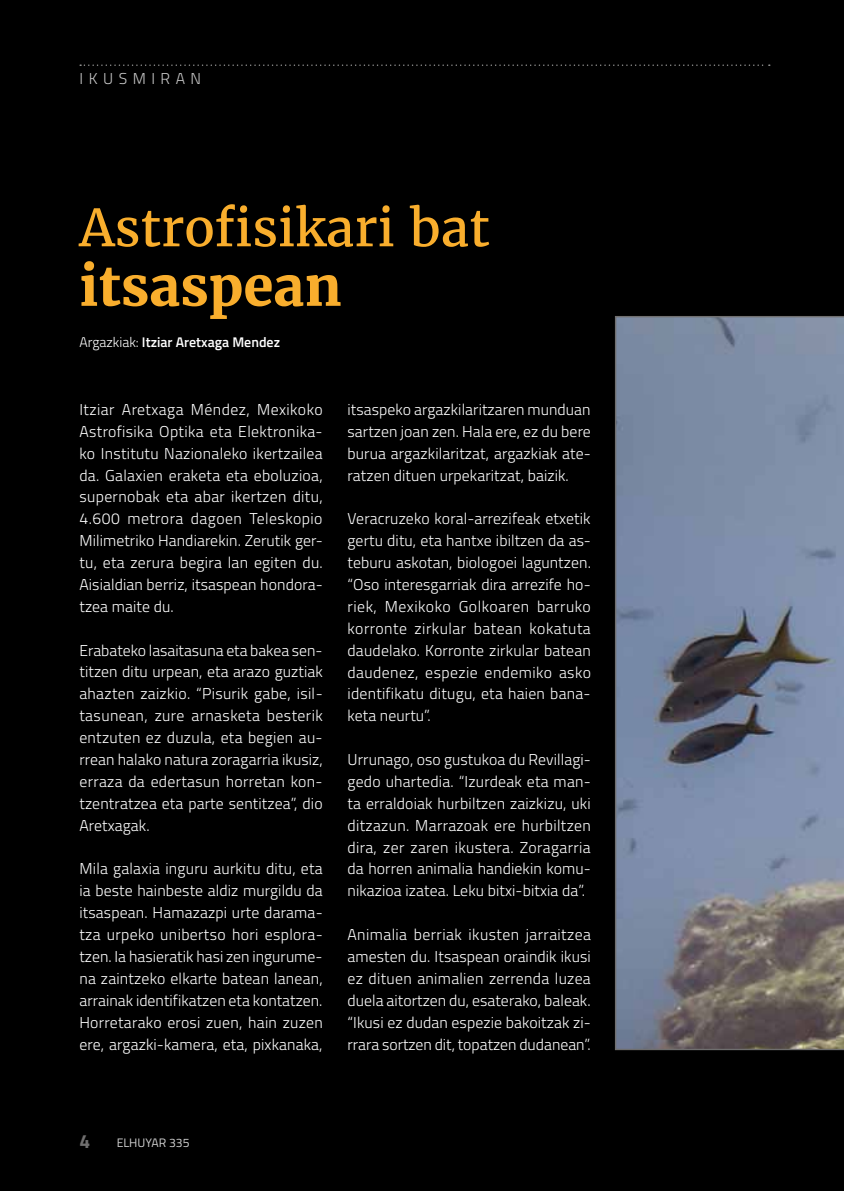
<style>
.page{position:relative;width:844px;height:1191px;background:#fff}
.page>*{position:absolute;margin:0;border:0;box-sizing:border-box;transform-origin:0 0}
.t1{font:700 54.25px "Merriweather";color:#f9ae2d}
.t2{font:50.75px "Merriweather";color:#f9ae2d}
.t3{font:700 19.25px "Titillium";color:#706f6f}
.t4{font:300 15.75px/21.9px "Titillium";letter-spacing:.005em;color:#fff;text-align:justify}
.t5{font:300 15.75px "Titillium";letter-spacing:.35em;color:#c6c6c6}
.t6{font:600 14px "Titillium";color:#fff}
.t7{font:12.25px "Titillium";color:#d0d0d0}
.s1{font-weight:300}
</style>
<div class="page">
<div style="left:0;top:0;width:843px;height:1191px;background:#000"></div>
<svg style="left:80px;top:64px;width:689px;height:2px"></svg>
<svg style="left:615px;top:316px;width:228px;height:734px;background:#778296"></svg>
<p class="t5" style="left:79px;top:67px;width:123px">IKUSMIRAN</p>
<h2 class="t2" style="left:79px;top:196px;width:412px">Astrofisikari bat</h2>
<h1 class="t1" style="left:79px;top:252px;width:264px">itsaspean</h1>
<p class="t6" style="left:79px;top:332px;width:202px"><span class="s1">Argazkiak:</span> Itziar Aretxaga Mendez</p>
<p class="t4" style="left:79px;top:397px;width:245px">Itziar Aretxaga Méndez, Mexikoko Astrofisika Optika eta Elektronika&shy;ko Institutu Nazionaleko ikertzailea da. Galaxien eraketa eta eboluzioa, supernobak eta abar ikertzen ditu, 4.600 metrora dagoen Teleskopio Milimetriko Handiarekin. Zerutik ger&shy;tu, eta zerura begira lan egiten du.<br>Aisialdian berriz, itsaspean hondora&shy;tzea maite du.</p>
<p class="t4" style="left:79px;top:638px;width:245px">Erabateko lasaitasuna eta bakea sen&shy;titzen ditu urpean, eta arazo guztiak ahazten zaizkio. “Pisurik gabe, isil&shy;tasunean, zure arnasketa besterik entzuten ez duzula, eta begien au&shy;rrean halako natura zoragarria ikusiz, erraza da edertasun horretan kon&shy;tzentratzea eta parte sentitzea”, dio Aretxagak.</p>
<p class="t4" style="left:79px;top:857px;width:245px">Mila galaxia inguru aurkitu ditu, eta ia beste hainbeste aldiz murgildu da itsaspean. Hamazazpi urte darama&shy;tza urpeko unibertso hori esplora&shy;tzen. Ia hasieratik hasi zen ingurume&shy;na zaintzeko elkarte batean lanean, arrainak identifikatzen eta kontatzen.<br>Horretarako erosi zuen, hain zuzen ere, argazki-kamera, eta, pixkanaka,</p>
<p class="t4" style="left:347px;top:398px;width:245px">itsaspeko argazkilaritzaren munduan sartzen joan zen. Hala ere, ez du bere burua argazkilaritzat, argazkiak ate&shy;ratzen dituen urpekaritzat, baizik.</p>
<p class="t4" style="left:347px;top:507px;width:245px">Veracruzeko koral-arrezifeak etxetik gertu ditu, eta hantxe ibiltzen da as&shy;teburu askotan, biologoei laguntzen. “Oso interesgarriak dira arrezife ho&shy;riek, Mexikoko Golkoaren barruko korronte zirkular batean kokatuta daudelako. Korronte zirkular batean daudenez, espezie endemiko asko identifikatu ditugu, eta haien bana&shy;keta neurtu”.</p>
<p class="t4" style="left:347px;top:748px;width:245px">Urrunago, oso gustukoa du Revillagi&shy;gedo uhartedia. “Izurdeak eta man&shy;ta erraldoiak hurbiltzen zaizkizu, uki ditzazun. Marrazoak ere hurbiltzen dira, zer zaren ikustera. Zoragarria da horren animalia handiekin komu&shy;nikazioa izatea. Leku bitxi-bitxia da”.</p>
<p class="t4" style="left:347px;top:923px;width:245px">Animalia berriak ikusten jarraitzea amesten du. Itsaspean oraindik ikusi ez dituen animalien zerrenda luzea duela aitortzen du, esaterako, baleak. “Ikusi ez dudan espezie bakoitzak zi&shy;rrara sortzen dit, topatzen dudanean”.</p>
<p class="t3" style="left:79px;top:1126px;width:12px">4</p>
<p class="t7" style="left:117px;top:1133px;width:74px">ELHUYAR 335</p>
</div>
